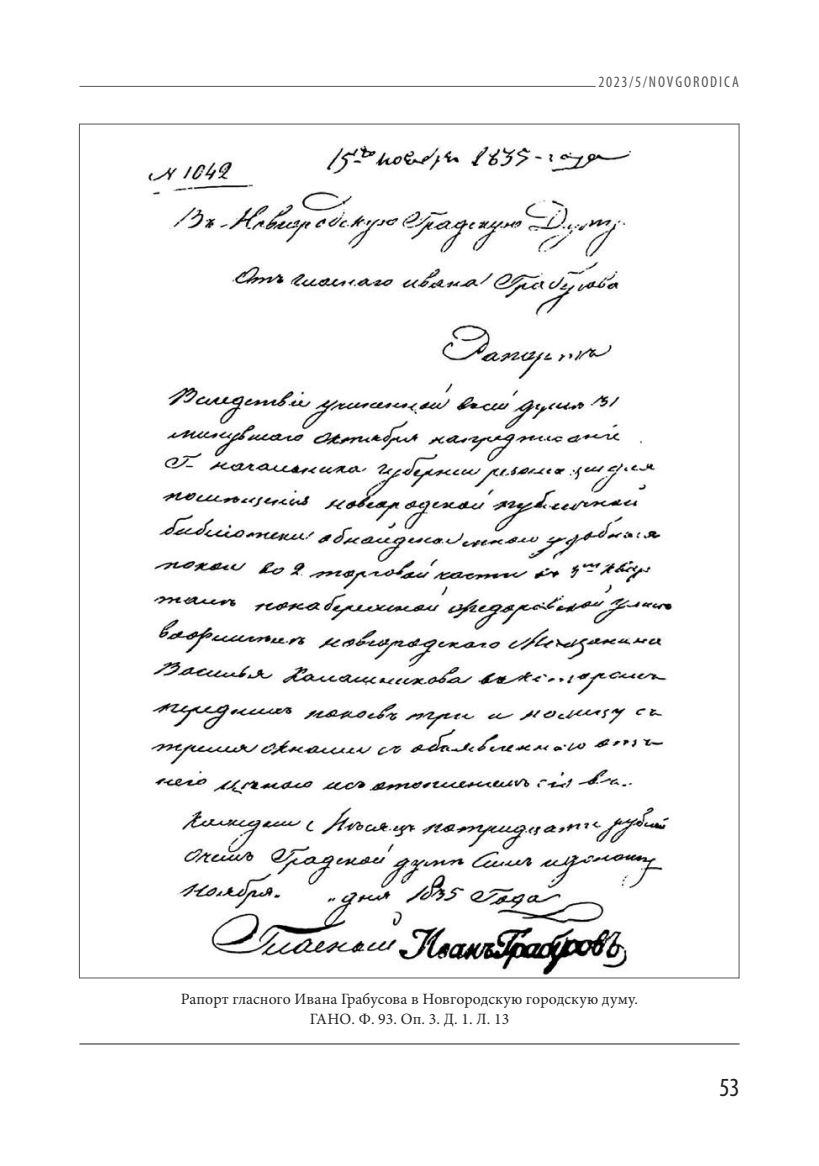
<style>
.page{position:relative;width:819px;height:1166px;background:#fff}
.page>*{position:absolute;margin:0;border:0;box-sizing:border-box;transform-origin:0 0}
.t1{font:condensed 26.25px "Myriad Pro";color:#231f20}
.t2{font:15.75px/19.2px "Minion Pro";letter-spacing:.005em;color:#231f20;text-align:center}
.t3{font:condensed 15.75px "Myriad Pro";letter-spacing:.12em;color:#57585a}
</style>
<div class="page">
<hr style="left:79px;top:86px;width:516px;height:1px;background:#57585a">
<img style="left:148px;top:144px;width:525px;height:832px">
<hr style="left:79px;top:1043px;width:660px;height:1px;background:#231f20">
<p class="t3" style="left:598px;top:72px;width:142px">2023/5/NOVGORODICA</p>
<p class="t2" style="left:181px;top:990px;width:459px">Рапорт гласного Ивана Грабусова в Новгородскую городскую думу.<br>ГАНО. Ф. 93. Оп. 3. Д. 1. Л. 13</p>
<h1 class="t1" style="left:719px;top:1072px;width:22px">53</h1>
</div>
